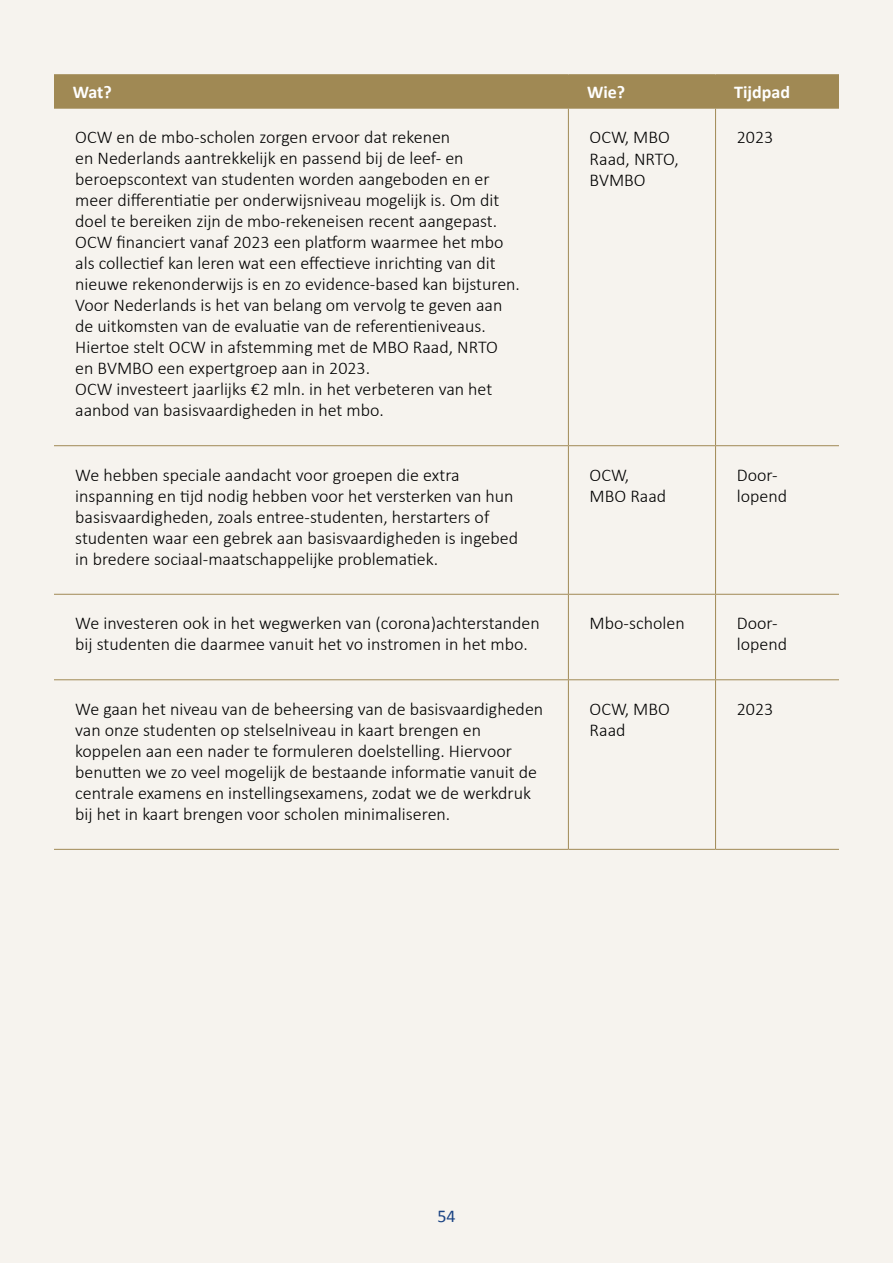
<style>
.page{position:relative;width:893px;height:1263px;background:#f6f3ee}
.page>*{position:absolute;margin:0;border:0;box-sizing:border-box;transform-origin:0 0}
.t1{font:300 18px/21px "Calibri";color:#000}
.t2{font:700 18px "Calibri";color:#fff}
.t3{font:18px "Calibri";color:#1a4383}
</style>
<div class="page">
<div style="left:54px;top:75px;width:785px;height:33px;background:#a08954"></div>
<hr style="left:54px;top:74px;width:514px;height:2px;background:#a08954">
<hr style="left:568px;top:74px;width:147px;height:2px;background:#a08954">
<hr style="left:716px;top:74px;width:123px;height:2px;background:#a08954">
<hr style="left:568px;top:76px;width:1px;height:32px;background:#a08954">
<hr style="left:715px;top:76px;width:1px;height:32px;background:#a08954">
<hr style="left:54px;top:108px;width:514px;height:1px;background:#a08954">
<hr style="left:568px;top:108px;width:147px;height:1px;background:#a08954">
<hr style="left:568px;top:109px;width:1px;height:336px;background:#a08954">
<hr style="left:716px;top:108px;width:123px;height:1px;background:#a08954">
<hr style="left:715px;top:109px;width:1px;height:336px;background:#a08954">
<hr style="left:54px;top:445px;width:514px;height:1px;background:#a08954">
<hr style="left:568px;top:445px;width:147px;height:1px;background:#a08954">
<hr style="left:568px;top:446px;width:1px;height:148px;background:#a08954">
<hr style="left:716px;top:445px;width:123px;height:1px;background:#a08954">
<hr style="left:715px;top:446px;width:1px;height:148px;background:#a08954">
<hr style="left:54px;top:594px;width:514px;height:1px;background:#a08954">
<hr style="left:568px;top:594px;width:147px;height:1px;background:#a08954">
<hr style="left:568px;top:595px;width:1px;height:84px;background:#a08954">
<hr style="left:716px;top:594px;width:123px;height:1px;background:#a08954">
<hr style="left:715px;top:595px;width:1px;height:84px;background:#a08954">
<hr style="left:54px;top:679px;width:514px;height:1px;background:#a08954">
<hr style="left:568px;top:679px;width:147px;height:1px;background:#a08954">
<hr style="left:568px;top:680px;width:1px;height:169px;background:#a08954">
<hr style="left:716px;top:679px;width:123px;height:1px;background:#a08954">
<hr style="left:715px;top:680px;width:1px;height:169px;background:#a08954">
<hr style="left:54px;top:849px;width:514px;height:1px;background:#a08954">
<hr style="left:568px;top:849px;width:147px;height:1px;background:#a08954">
<hr style="left:716px;top:849px;width:123px;height:1px;background:#a08954">
<p class="t2" style="left:73px;top:80px;width:40px">Wat?</p>
<p class="t2" style="left:587px;top:80px;width:40px">Wie?</p>
<p class="t2" style="left:734px;top:80px;width:57px">Tijdpad</p>
<p class="t1" style="left:75px;top:126px;width:446px">OCW en de mbo-scholen zorgen ervoor dat rekenen<br>en Nederlands aantrekkelijk en passend bij de leef- en beroepscontext van studenten worden aangeboden en er meer differentiatie per onderwijsniveau mogelijk is. Om dit doel te bereiken zijn de mbo-rekeneisen recent aangepast.<br>OCW financiert vanaf 2023 een platform waarmee het mbo als collectief kan leren wat een effectieve inrichting van dit nieuwe rekenonderwijs is en zo evidence-based kan bijsturen.<br>Voor Nederlands is het van belang om vervolg te geven aan de uitkomsten van de evaluatie van de referentieniveaus.<br>Hiertoe stelt OCW in afstemming met de MBO Raad, NRTO en BVMBO een expertgroep aan in 2023.<br>OCW investeert jaarlijks €2 mln. in het verbeteren van het aanbod van basisvaardigheden in het mbo.</p>
<p class="t1" style="left:590px;top:126px;width:91px;line-height:21.6px">OCW, MBO<br>Raad, NRTO,<br>BVMBO</p>
<p class="t1" style="left:737px;top:126px;width:38px">2023</p>
<p class="t1" style="left:75px;top:464px;width:444px">We hebben speciale aandacht voor groepen die extra inspanning en tijd nodig hebben voor het versterken van hun basisvaardigheden, zoals entree-studenten, herstarters of studenten waar een gebrek aan basisvaardigheden is ingebed in bredere sociaal-maatschappelijke problematiek.</p>
<p class="t1" style="left:590px;top:464px;width:78px">OCW,<br>MBO Raad</p>
<p class="t1" style="left:737px;top:464px;width:52px">Door&shy;lopend</p>
<p class="t1" style="left:75px;top:612px;width:466px">We investeren ook in het wegwerken van (corona)achterstanden bij studenten die daarmee vanuit het vo instromen in het mbo.</p>
<p class="t1" style="left:590px;top:612px;width:97px">Mbo-scholen</p>
<p class="t1" style="left:737px;top:612px;width:52px">Door&shy;lopend</p>
<p class="t1" style="left:75px;top:698px;width:469px">We gaan het niveau van de beheersing van de basisvaardigheden van onze studenten op stelselniveau in kaart brengen en koppelen aan een nader te formuleren doelstelling. Hiervoor benutten we zo veel mogelijk de bestaande informatie vanuit de centrale examens en instellingsexamens, zodat we de werkdruk bij het in kaart brengen voor scholen minimaliseren.</p>
<p class="t1" style="left:590px;top:698px;width:82px">OCW, MBO<br>Raad</p>
<p class="t1" style="left:737px;top:698px;width:38px">2023</p>
<p class="t3" style="left:437px;top:1203px;width:20px">54</p>
</div>
